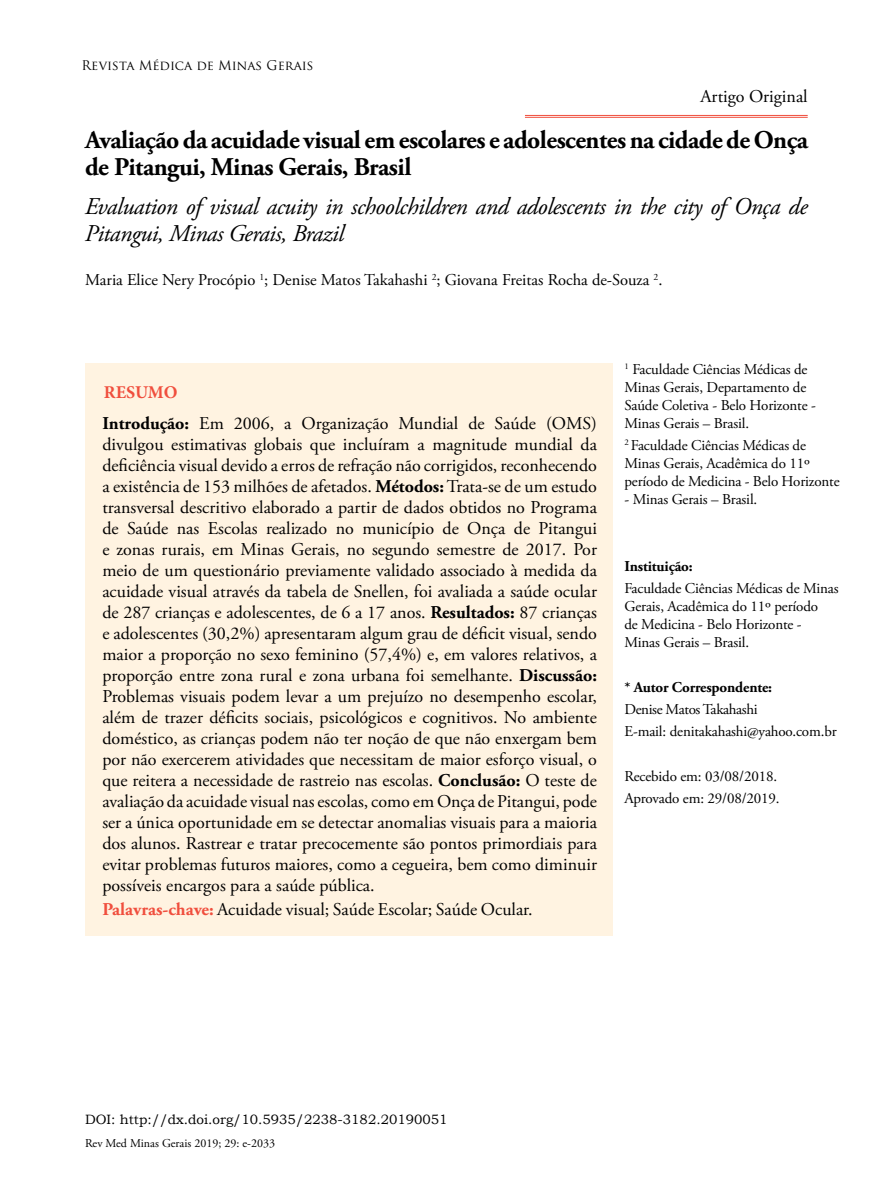
<style>
.page{position:relative;width:893px;height:1191px;background:#fff}
.page>*{position:absolute;margin:0;border:0;box-sizing:border-box;transform-origin:0 0}
.t1{font:700 25.5px/27px "Adobe Garamond Pro";letter-spacing:-.02em;color:#000}
.t2{font:italic 24px/27px "Adobe Garamond Pro";letter-spacing:-.02em;color:#000}
.t3{font:18px/21px "Adobe Garamond Pro";color:#000;text-align:justify}
.t4{font:18px "Adobe Garamond Pro";color:#000101}
.t5{font:700 18px "Minion Pro";letter-spacing:-.005em;color:#f04e3d}
.t6{font:16.5px "Adobe Garamond Pro";color:#000}
.t7{font:15px/18px "Adobe Garamond Pro";letter-spacing:-.01em;color:#000}
.t8{font:700 15px "Adobe Garamond Pro";letter-spacing:-.01em;color:#000}
.t9{font:13.5px "Bookman Old Style";color:#000}
.t10{font:13.05px "Trajan Pro";color:#000}
.t11{font:12px "Adobe Garamond Pro";color:#000}
.s1{font-weight:700}
.s2{font-weight:700;color:#f04e3d}
</style>
<div class="page">
<hr style="left:85px;top:76px;width:723px;height:1px;background:#000">
<hr style="left:525px;top:115px;width:283px;height:1px;background:#f04e3d">
<hr style="left:525px;top:117px;width:283px;height:1px;background:#f04e3d">
<div style="left:85px;top:363px;width:527px;height:573px;background:#fff3e1"></div>
<div style="left:75px;top:52px;width:732px;height:33px;background:#fff"></div>
<p class="t10" style="left:82px;top:57px;width:234px">Revista Médica de Minas Gerais</p>
<p class="t11" style="left:85px;top:58px;width:259px">Avaliação da acuidade visual em escolares e adolescentes</p>
<p class="t3" style="left:700px;top:87px;width:109px">Artigo Original</p>
<h1 class="t1" style="left:85px;top:127px;width:725px">Avaliação da acuidade visual em escolares e adolescentes na cidade de Onça de Pitangui, Minas Gerais, Brasil</h1>
<h2 class="t2" style="left:85px;top:193px;width:724px">Evaluation of visual acuity in schoolchildren and adolescents in the city of Onça de<br>Pitangui, Minas Gerais, Brazil</h2>
<p class="t6" style="left:85px;top:270px;width:579px">Maria Elice Nery Procópio <sup>1</sup>; Denise Matos Takahashi <sup>2</sup>; Giovana Freitas Rocha de-Souza <sup>2</sup>.</p>
<p class="t5" style="left:104px;top:379px;width:75px">RESUMO</p>
<p class="t3" style="left:102px;top:413px;width:496px"><span class="s1">Introdução:</span> Em 2006, a Organização Mundial de Saúde (OMS) divulgou estimativas globais que incluíram a magnitude mundial da deficiência visual devido a erros de refração não corrigidos, reconhecendo a existência de 153 milhões de afetados. <span class="s1">Métodos:</span> Trata-se de um estudo transversal descritivo elaborado a partir de dados obtidos no Programa de Saúde nas Escolas realizado no município de Onça de Pitangui e zonas rurais, em Minas Gerais, no segundo semestre de 2017. Por meio de um questionário previamente validado associado à medida da acuidade visual através da tabela de Snellen, foi avaliada a saúde ocular de 287 crianças e adolescentes, de 6 a 17 anos. <span class="s1">Resultados:</span> 87 crianças e adolescentes (30,2%) apresentaram algum grau de déficit visual, sendo maior a proporção no sexo feminino (57,4%) e, em valores relativos, a proporção entre zona rural e zona urbana foi semelhante. <span class="s1">Discussão:<br></span>Problemas visuais podem levar a um prejuízo no desempenho escolar, além de trazer déficits sociais, psicológicos e cognitivos. No ambiente doméstico, as crianças podem não ter noção de que não enxergam bem por não exercerem atividades que necessitam de maior esforço visual, o que reitera a necessidade de rastreio nas escolas. <span class="s1">Conclusão:</span> O teste de avaliação da acuidade visual nas escolas, como em Onça de Pitangui, pode ser a única oportunidade em se detectar anomalias visuais para a maioria dos alunos. Rastrear e tratar precocemente são pontos primordiais para evitar problemas futuros maiores, como a cegueira, bem como diminuir possíveis encargos para a saúde pública.</p>
<p class="t4" style="left:102px;top:898px;width:432px"><span class="s2">Palavras-chave:</span> Acuidade visual; Saúde Escolar; Saúde Ocular.</p>
<p class="t7" style="left:624px;top:360px;width:193px"><sup>1</sup> Faculdade Ciências Médicas de<br>Minas Gerais, Departamento de<br>Saúde Coletiva - Belo Horizonte -<br>Minas Gerais – Brasil.</p>
<p class="t7" style="left:624px;top:437px;width:217px"><sup>2</sup> Faculdade Ciências Médicas de<br>Minas Gerais, Acadêmica do 11º período de Medicina - Belo Horizonte</p>
<p class="t7" style="left:624px;top:491px;width:134px">- Minas Gerais – Brasil.</p>
<p class="t8" style="left:624px;top:557px;width:70px">Instituição:</p>
<p class="t7" style="left:624px;top:580px;width:216px">Faculdade Ciências Médicas de Minas<br>Gerais, Acadêmica do 11º período<br>de Medicina - Belo Horizonte -<br>Minas Gerais – Brasil.</p>
<p class="t8" style="left:624px;top:678px;width:149px">* Autor Correspondente:</p>
<p class="t7" style="left:624px;top:698px;width:214px;line-height:22.2px">Denise Matos Takahashi<br>E-mail: denitakahashi@yahoo.com.br</p>
<p class="t7" style="left:624px;top:765px;width:157px;line-height:22.2px">Recebido em: 03/08/2018.<br>Aprovado em: 29/08/2019.</p>
<p class="t9" style="left:85px;top:1110px;width:364px">DOI: http://dx.doi.org/10.5935/2238-3182.20190051</p>
<p class="t11" style="left:85px;top:1135px;width:191px">Rev Med Minas Gerais 2019; 29: e-2033</p>
</div>
